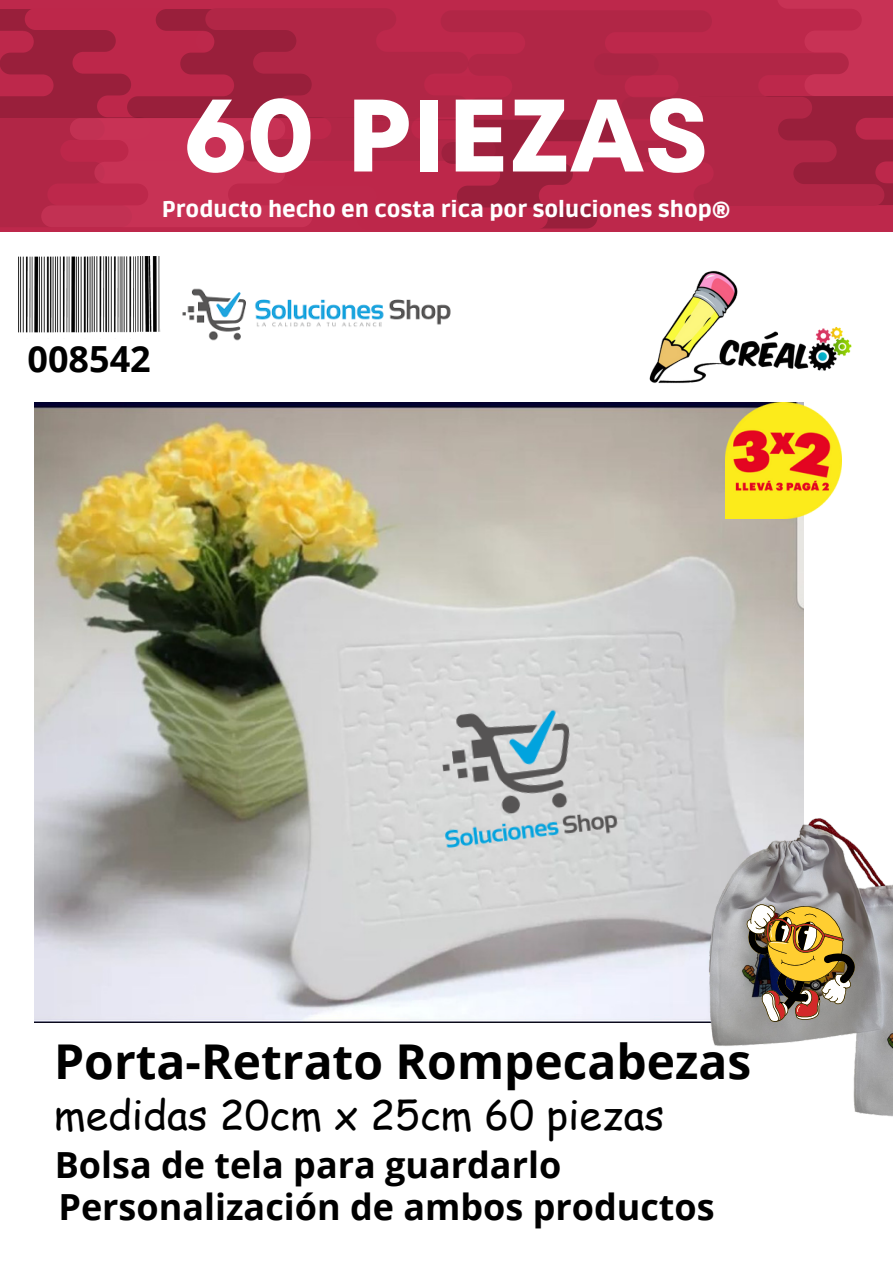
<style>
.page{position:relative;width:893px;height:1264px;background:#fff}
.page>*{position:absolute;margin:0;border:0;box-sizing:border-box;transform-origin:0 0}
.t1{font:700 102.6px "TT Fors";color:#fff}
.t2{font:700 48px "Open Sans";color:#000}
.t3{font:40.65px "Comic Sans MS";color:#000}
.t4{font:700 36px "Open Sans";color:#000}
.t5{font:900 22.5px "Ruda";color:#fff}
</style>
<div class="page">
<img style="left:35px;top:402px;width:768px;height:620px">
<img style="left:649px;top:311px;width:203px;height:72px">
<svg style="left:0;top:15px;width:6px;height:217px"></svg>
<svg style="left:561px;top:222px;width:100px;height:109px"></svg>
<svg style="left:501px;top:222px;width:60px;height:10px"></svg>
<svg style="left:496px;top:0;width:97px;height:222px;background:#ad2444"></svg>
<svg style="left:348px;top:8px;width:153px;height:224px;background:#b92648"></svg>
<svg style="left:192px;top:0;width:304px;height:208px;background:#b42647"></svg>
<svg style="left:6px;top:15px;width:342px;height:217px;background:#b42748"></svg>
<svg style="left:588px;top:0;width:153px;height:206px;background:#b72648"></svg>
<svg style="left:593px;top:6px;width:299px;height:305px"></svg>
<svg style="left:741px;top:0;width:151px;height:199px;background:#b32747"></svg>
<img style="left:18px;top:256px;width:143px;height:77px">
<img style="left:182px;top:288px;width:269px;height:53px">
<img style="left:725px;top:402px;width:116px;height:116px">
<img style="left:403px;top:664px;width:232px;height:232px">
<img style="left:645px;top:801px;width:247px;height:316px">
<svg style="left:745px;top:903px;width:111px;height:118px;background:#9a845b"></svg>
<p class="t1" style="left:184px;top:64px;width:525px">60 PIEZAS</p>
<p class="t5" style="left:162px;top:197px;width:570px">Producto hecho en costa rica por soluciones shop®</p>
<p class="t4" style="left:28px;top:334px;width:125px">008542</p>
<p class="t2" style="left:54px;top:1027px;width:698px">Porta-Retrato Rompecabezas</p>
<p class="t3" style="left:54px;top:1085px;width:611px">medidas 20cm x 25cm 60 piezas</p>
<p class="t4" style="left:55px;top:1139px;width:508px">Bolsa de tela para guardarlo</p>
<p class="t4" style="left:58px;top:1181px;width:657px">Personalización de ambos productos</p>
</div>
